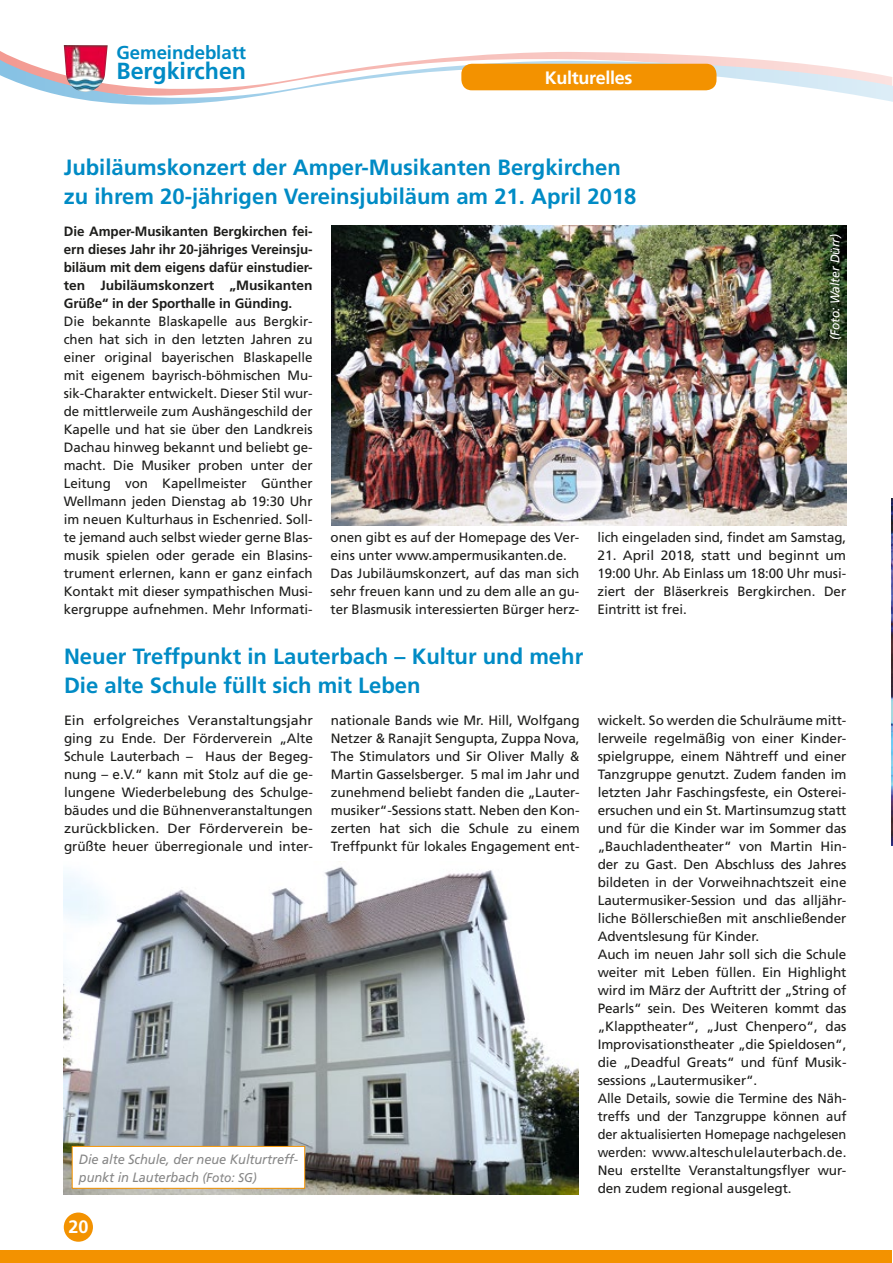
<style>
.page{position:relative;width:893px;height:1263px;background:#fff}
.page>*{position:absolute;margin:0;border:0;box-sizing:border-box;transform-origin:0 0}
.t1{font:700 23.25px "Frutiger";color:#008bc5}
.t2{font:700 22.05px/29.2px "Frutiger";color:#008bc5}
.t3{font:700 18.6px "Frutiger";letter-spacing:-.005em;color:#008bc5}
.t4{font:700 18px "Frutiger";letter-spacing:-.015em;color:#fff}
.t5{font:13.5px/18px "Frutiger";letter-spacing:-.005em;color:#1d1d1b;text-align:justify}
.t6{font:13.5px/18px "Frutiger";letter-spacing:-.005em;color:#1d1d1b;text-align:justify;scale:1.05 1}
.t7{font:700 13.5px/18px "Frutiger";letter-spacing:-.005em;color:#1d1d1b;text-align:justify}
.t8{font:italic 13.5px/18px "Frutiger";letter-spacing:-.005em;color:#878787;scale:.95 1}
.t9{font:italic 12.75px "Frutiger";letter-spacing:-.005em;color:#fff;scale:.95 1}
.s1{font-size:12.75px}
</style>
<div class="page">
<svg style="left:0;top:53px;width:893px;height:52px"></svg>
<div style="left:461px;top:64px;width:255px;height:26px;background:#f39200;border-radius:11px"></div>
<div style="left:0;top:1250px;width:891px;height:13px;background:#f39200"></div>
<div style="left:64px;top:1212px;width:29px;height:30px;background:#f39200;border-radius:50%"></div>
<img style="left:64px;top:45px;width:44px;height:49px">
<img style="left:332px;top:226px;width:514px;height:299px">
<img style="left:64px;top:866px;width:514px;height:329px">
<div style="left:72px;top:1146px;width:233px;height:42px;background:#fff"></div>
<div style="left:72px;top:1146px;width:233px;height:42px;border:1px solid #f39200"></div>
<img style="left:891px;top:499px;width:2px;height:346px">
<h3 class="t3" style="left:117px;top:42px;width:131px">Gemeindeblatt</h3>
<h1 class="t1" style="left:117px;top:58px;width:131px">Bergkirchen</h1>
<h3 class="t4" style="left:545px;top:67px;width:89px">Kulturelles</h3>
<h2 class="t2" style="left:64px;top:152px;width:574px">Jubiläumskonzert der Amper-Musikanten Bergkirchen zu ihrem 20-jährigen Vereinsjubiläum am 21. April 2018</h2>
<p class="t7" style="left:64px;top:222px;width:250px">Die Amper-Musikanten Bergkirchen fei&shy;ern dieses Jahr ihr 20-jähriges Vereinsju&shy;biläum mit dem eigens dafür einstudier&shy;ten Jubiläumskonzert „Musikanten Grüße“ in der Sporthalle in Günding.</p>
<p class="t5" style="left:64px;top:312px;width:250px">Die bekannte Blaskapelle aus Bergkir&shy;chen hat sich in den letzten Jahren zu einer original bayerischen Blaskapelle mit eigenem bayrisch-böhmischen Mu&shy;sik-Charakter entwickelt. Dieser Stil wur&shy;de mittlerweile zum Aushängeschild der Kapelle und hat sie über den Landkreis Dachau hinweg bekannt und beliebt ge&shy;macht. Die Musiker proben unter der Leitung von Kapellmeister Günther Wellmann jeden Dienstag ab 19:30 Uhr im neuen Kulturhaus in Eschenried. Soll&shy;te jemand auch selbst wieder gerne Blas&shy;musik spielen oder gerade ein Blasins&shy;trument erlernen, kann er ganz einfach Kontakt mit dieser sympathischen Musi&shy;kergruppe aufnehmen. Mehr Informati-</p>
<p class="t9" style="left:828px;top:340px;width:114px;rotate:-90deg">(Foto: Walter Dürr)</p>
<p class="t5" style="left:331px;top:528px;width:250px;text-align:left">onen gibt es auf der Homepage des Ver&shy;eins unter www.ampermusikanten.de.<br>Das Jubiläumskonzert, auf das man sich sehr freuen kann und zu dem alle an gu&shy;ter Blasmusik interessierten Bürger herz-</p>
<p class="t5" style="left:597px;top:528px;width:250px">lich eingeladen sind, findet am Samstag,</p>
<p class="t5" style="left:597px;top:546px;width:250px">21. April 2018, statt und beginnt um 19:00 Uhr. Ab Einlass um 18:00 Uhr musi&shy;ziert der Bläserkreis Bergkirchen. Der Eintritt ist frei.</p>
<h2 class="t2" style="left:64px;top:641px;width:521px">Neuer Treffpunkt in Lauterbach – Kultur und mehr<br>Die alte Schule füllt sich mit Leben</h2>
<p class="t6" style="left:64px;top:711px;width:238px">Ein erfolgreiches Veranstaltungsjahr ging zu Ende. Der Förderverein „Alte Schule Lauterbach – Haus der Begeg&shy;nung – e.V.“ kann mit Stolz auf die ge&shy;lungene Wiederbelebung des Schulge&shy;bäudes und die Bühnenveranstaltungen zurückblicken. Der Förderverein be&shy;grüßte heuer überregionale und inter-</p>
<p class="t5" style="left:331px;top:711px;width:250px">nationale Bands wie Mr. Hill, Wolfgang Netzer &amp; Ranajit Sengupta, Zuppa Nova, The Stimulators und Sir Oliver Mally &amp; Martin Gasselsberger. 5 mal im Jahr und zunehmend beliebt fanden die „Lauter&shy;musiker“-Sessions statt. Neben den Kon&shy;zerten hat sich die Schule zu einem Treffpunkt für lokales Engagement ent-</p>
<p class="t5" style="left:598px;top:711px;width:250px;text-align:left">wickelt. So werden die Schulräume mitt&shy;lerweile regelmäßig von einer Kinder&shy;spielgruppe, einem Nähtreff und einer Tanzgruppe genutzt. Zudem fanden im letzten Jahr Faschingsfeste, ein Osterei&shy;ersuchen und ein St. Martinsumzug statt und für die Kinder war im Sommer das „Bauchladentheater“ von Martin Hin&shy;der zu Gast. Den Abschluss des Jahres bildeten in der Vorweihnachtszeit eine Lautermusiker-Session und das alljähr&shy;liche Böllerschießen mit anschließender Adventslesung für Kinder.<br>Auch im neuen Jahr soll sich die Schule weiter mit Leben füllen. Ein Highlight wird im März der Auftritt der „String of Pearls“ sein. Des Weiteren kommt das „Klapptheater“, „Just Chenpero“, das Improvisationstheater „die Spieldosen“, die „Deadful Greats“ und fünf Musik&shy;sessions „Lautermusiker“.<br>Alle Details, sowie die Termine des Näh&shy;treffs und der Tanzgruppe können auf der aktualisierten Homepage nachgelesen werden: www.alteschulelauterbach.de.<br>Neu erstellte Veranstaltungsflyer wur&shy;den zudem regional ausgelegt.</p>
<p class="t8" style="left:79px;top:1150px;width:232px">Die alte Schule, der neue Kulturtreff&shy;punkt in Lauterbach <span class="s1">(Foto: SG)</span></p>
<h3 class="t4" style="left:68px;top:1216px;width:22px">20</h3>
</div>
